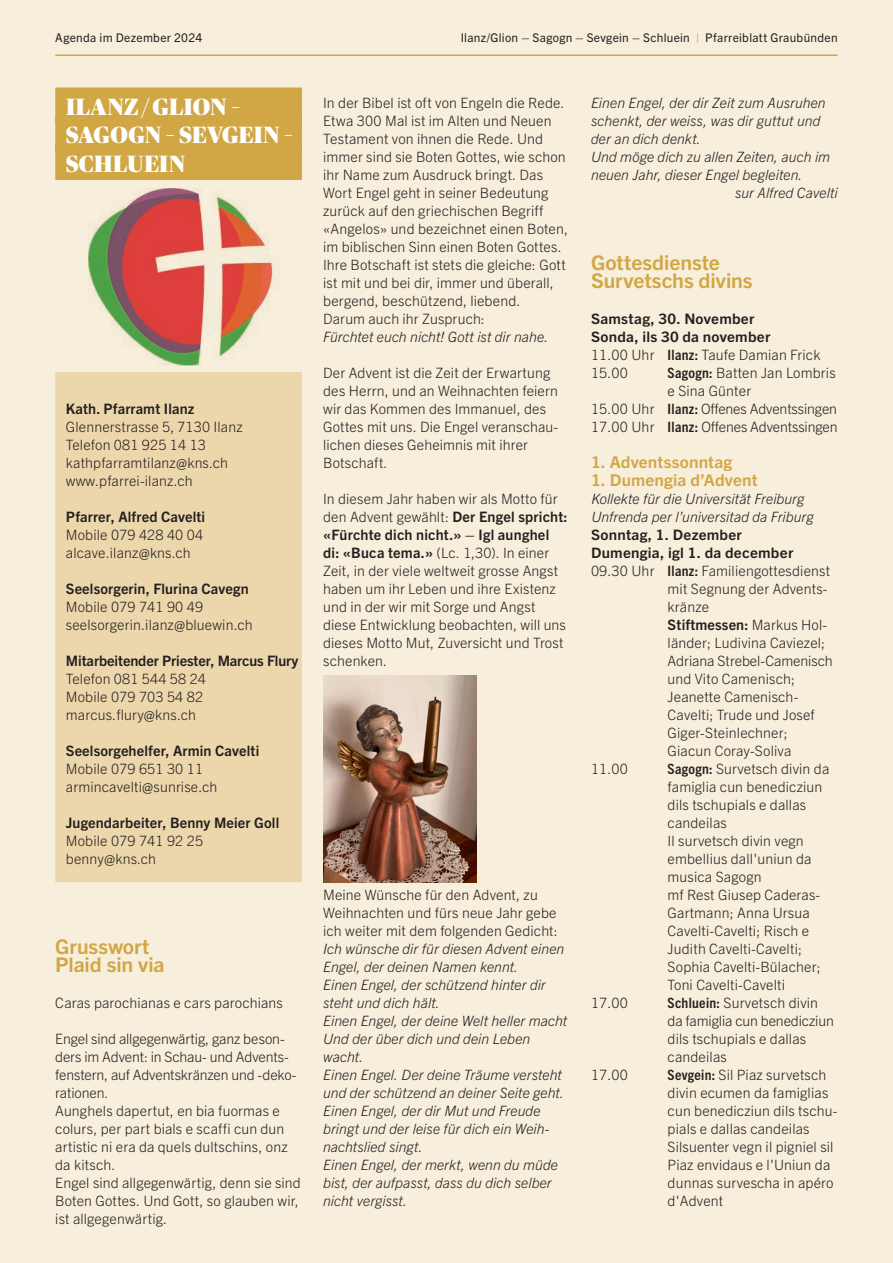
<style>
.page{position:relative;width:893px;height:1263px;background:#f7eedb}
.page>*{position:absolute;margin:0;border:0;box-sizing:border-box;transform-origin:0 0}
.t1{font:900 23.4px/28.2px "Publico Banner";letter-spacing:.02em;color:#fff}
.t2{font:700 20.25px/18px "Trade Gothic Next LT Pro";letter-spacing:-.005em;color:#d1a644;scale:1.05 1}
.t3{font:700 16.35px "Trade Gothic Next LT Pro";letter-spacing:.01em;color:#d1a644;scale:1.05 1}
.t4{font:700 14.4px "Trade Gothic Next LT Pro";letter-spacing:.01em;color:#231f20}
.t5{font:700 14.4px/18px "Trade Gothic Next LT Pro";letter-spacing:.01em;color:#231f20;scale:1.05 1}
.t6{font:300 14.25px/18px "Trade Gothic Next LT Pro";letter-spacing:.01em;color:#231f20}
.t7{font:italic 300 14.25px/18px "Trade Gothic Next LT Pro";letter-spacing:.005em;color:#231f20}
.t8{font:300 14.25px "Trade Gothic Next LT Pro";letter-spacing:-.01em;color:#231f20}
.t9{font:12px "Trade Gothic Next LT Pro";letter-spacing:.025em;color:#231f20}
.s1{color:#d1a644}
.s2{font-weight:700;font-size:14.4px}
.s3{font-weight:700;font-stretch:condensed}
.s4{font-weight:300;font-size:14.25px}
</style>
<div class="page">
<hr style="left:55px;top:55px;width:783px;height:1px;background:#d1a644">
<div style="left:55px;top:88px;width:247px;height:36px;background:#d1a644"></div>
<div style="left:55px;top:116px;width:247px;height:36px;background:#d1a644"></div>
<div style="left:55px;top:144px;width:247px;height:36px;background:#d1a644"></div>
<div style="left:55px;top:372px;width:247px;height:24px;background:#ecd6ab"></div>
<div style="left:55px;top:390px;width:247px;height:24px;background:#ecd6ab"></div>
<div style="left:55px;top:408px;width:247px;height:24px;background:#ecd6ab"></div>
<div style="left:55px;top:426px;width:247px;height:24px;background:#ecd6ab"></div>
<div style="left:55px;top:444px;width:247px;height:24px;background:#ecd6ab"></div>
<div style="left:55px;top:462px;width:247px;height:24px;background:#ecd6ab"></div>
<div style="left:55px;top:480px;width:247px;height:24px;background:#ecd6ab"></div>
<div style="left:55px;top:498px;width:247px;height:24px;background:#ecd6ab"></div>
<div style="left:55px;top:516px;width:247px;height:24px;background:#ecd6ab"></div>
<div style="left:55px;top:534px;width:247px;height:24px;background:#ecd6ab"></div>
<div style="left:55px;top:552px;width:247px;height:24px;background:#ecd6ab"></div>
<div style="left:55px;top:570px;width:247px;height:24px;background:#ecd6ab"></div>
<div style="left:55px;top:588px;width:247px;height:24px;background:#ecd6ab"></div>
<div style="left:55px;top:606px;width:247px;height:24px;background:#ecd6ab"></div>
<div style="left:55px;top:624px;width:247px;height:24px;background:#ecd6ab"></div>
<div style="left:55px;top:642px;width:247px;height:24px;background:#ecd6ab"></div>
<div style="left:55px;top:660px;width:247px;height:24px;background:#ecd6ab"></div>
<div style="left:55px;top:678px;width:247px;height:24px;background:#ecd6ab"></div>
<div style="left:55px;top:696px;width:247px;height:24px;background:#ecd6ab"></div>
<div style="left:55px;top:714px;width:247px;height:24px;background:#ecd6ab"></div>
<div style="left:55px;top:732px;width:247px;height:24px;background:#ecd6ab"></div>
<div style="left:55px;top:750px;width:247px;height:24px;background:#ecd6ab"></div>
<div style="left:55px;top:768px;width:247px;height:24px;background:#ecd6ab"></div>
<div style="left:55px;top:786px;width:247px;height:24px;background:#ecd6ab"></div>
<div style="left:55px;top:804px;width:247px;height:24px;background:#ecd6ab"></div>
<div style="left:55px;top:822px;width:247px;height:24px;background:#ecd6ab"></div>
<div style="left:55px;top:840px;width:247px;height:24px;background:#ecd6ab"></div>
<div style="left:55px;top:858px;width:247px;height:24px;background:#ecd6ab"></div>
<img style="left:88px;top:189px;width:186px;height:176px">
<img style="left:323px;top:675px;width:153px;height:207px">
<p class="t9" style="left:55px;top:30px;width:148px">Agenda im Dezember 2024</p>
<p class="t9" style="left:461px;top:30px;width:379px">Ilanz/Glion – Sagogn – Sevgein – Schluein <span class="s1">|</span> Pfarreiblatt Graubünden</p>
<h1 class="t1" style="left:66px;top:93px;width:229px">ILANZ / GLION –<br>SAGOGN – SEVGEIN –<br>SCHLUEIN</h1>
<p class="t4" style="left:66px;top:399px;width:130px">Kath. Pfarramt Ilanz</p>
<p class="t6" style="left:66px;top:417px;width:178px">Glennerstrasse 5, 7130 Ilanz<br>Telefon 081 925 14 13 kathpfarramtilanz@kns.ch www.pfarrei-ilanz.ch</p>
<p class="t4" style="left:66px;top:507px;width:141px">Pfarrer, Alfred Cavelti</p>
<p class="t6" style="left:66px;top:525px;width:139px">Mobile 079 428 40 04 alcave.ilanz@kns.ch</p>
<p class="t4" style="left:66px;top:579px;width:184px">Seelsorgerin, Flurina Cavegn</p>
<p class="t6" style="left:66px;top:597px;width:188px">Mobile 079 741 90 49 seelsorgerin.ilanz@bluewin.ch</p>
<p class="t4" style="left:66px;top:651px;width:234px">Mitarbeitender Priester, Marcus Flury</p>
<p class="t6" style="left:66px;top:669px;width:142px">Telefon 081 544 58 24<br>Mobile 079 703 54 82 marcus.flury@kns.ch</p>
<p class="t4" style="left:66px;top:741px;width:195px">Seelsorgehelfer, Armin Cavelti</p>
<p class="t6" style="left:66px;top:759px;width:153px">Mobile 079 651 30 11 armincavelti@sunrise.ch</p>
<p class="t4" style="left:66px;top:813px;width:215px">Jugendarbeiter, Benny Meier Goll</p>
<p class="t6" style="left:66px;top:831px;width:139px">Mobile 079 741 92 25 benny@kns.ch</p>
<h2 class="t2" style="left:55px;top:936px;width:106px">Grusswort<br>Plaid sin via</h2>
<p class="t6" style="left:55px;top:993px;width:229px">Caras parochianas e cars parochians</p>
<p class="t6" style="left:55px;top:1029px;width:247px">Engel sind allgegenwärtig, ganz beson&shy;ders im Advent: in Schau- und Advents&shy;fenstern, auf Adventskränzen und -deko&shy;rationen.<br>Aunghels dapertut, en bia fuormas e colurs, per part bials e scaffi cun dun artistic ni era da quels dultschins, onz da kitsch.<br>Engel sind allgegenwärtig, denn sie sind<br>Boten Gottes. Und Gott, so glauben wir, ist allgegenwärtig.</p>
<p class="t6" style="left:323px;top:93px;width:246px">In der Bibel ist oft von Engeln die Rede.<br>Etwa 300 Mal ist im Alten und Neuen Testament von ihnen die Rede. Und immer sind sie Boten Gottes, wie schon ihr Name zum Ausdruck bringt. Das Wort Engel geht in seiner Bedeutung zurück auf den griechischen Begriff «Angelos» und bezeichnet einen Boten, im biblischen Sinn einen Boten Gottes.<br>Ihre Botschaft ist stets die gleiche: Gott ist mit und bei dir, immer und überall, bergend, beschützend, liebend.<br>Darum auch ihr Zuspruch:</p>
<p class="t7" style="left:323px;top:327px;width:227px">Fürchtet euch nicht! Gott ist dir nahe.</p>
<p class="t6" style="left:323px;top:363px;width:237px">Der Advent ist die Zeit der Erwartung des Herrn, und an Weihnachten feiern wir das Kommen des Immanuel, des<br>Gottes mit uns. Die Engel veranschau&shy;lichen dieses Geheimnis mit ihrer<br>Botschaft.</p>
<p class="t6" style="left:323px;top:489px;width:246px">In diesem Jahr haben wir als Motto für den Advent gewählt: <span class="s2">Der Engel spricht:</span></p>
<p class="t4" style="left:323px;top:525px;width:228px">«Fürchte dich nicht.» – Igl aunghel</p>
<p class="t6" style="left:323px;top:543px;width:244px"><span class="s2">di: «Buca tema.»</span> (Lc. 1,30). In einer Zeit, in der viele weltweit grosse Angst haben um ihr Leben und ihre Existenz und in der wir mit Sorge und Angst diese Entwicklung beobachten, will uns dieses Motto Mut, Zuversicht und Trost schenken.</p>
<p class="t6" style="left:323px;top:885px;width:236px">Meine Wünsche für den Advent, zu<br>Weihnachten und fürs neue Jahr gebe ich weiter mit dem folgenden Gedicht:</p>
<p class="t7" style="left:323px;top:939px;width:246px">Ich wünsche dir für diesen Advent einen<br>Engel, der deinen Namen kennt.<br>Einen Engel, der schützend hinter dir steht und dich hält.<br>Einen Engel, der deine Welt heller macht<br>Und der über dich und dein Leben wacht.<br>Einen Engel. Der deine Träume versteht und der schützend an deiner Seite geht.<br>Einen Engel, der dir Mut und Freude bringt und der leise für dich ein Weih&shy;nachtslied singt.<br>Einen Engel, der merkt, wenn du müde bist, der aufpasst, dass du dich selber nicht vergisst.</p>
<p class="t7" style="left:591px;top:93px;width:236px">Einen Engel, der dir Zeit zum Ausruhen</p>
<p class="t7" style="left:591px;top:111px;width:231px">schenkt, der weiss, was dir guttut und</p>
<p class="t7" style="left:591px;top:129px;width:111px">der an dich denkt.</p>
<p class="t7" style="left:591px;top:147px;width:241px">Und möge dich zu allen Zeiten, auch im</p>
<p class="t7" style="left:591px;top:165px;width:213px">neuen Jahr, dieser Engel begleiten.</p>
<p class="t7" style="left:735px;top:183px;width:104px">sur Alfred Cavelti</p>
<h2 class="t2" style="left:591px;top:252px;width:155px">Gottesdienste<br>Survetschs divins</h2>
<p class="t5" style="left:591px;top:309px;width:172px">Samstag, 30. November<br>Sonda, ils 30 da november</p>
<p class="t6" style="left:591px;top:345px;width:231px">11.00 Uhr <span class="s3">Ilanz:</span> Taufe Damian Frick<br>15.00</p>
<p class="t6" style="left:668px;top:363px;width:170px"><span class="s3">Sagogn:</span> Batten Jan Lombris</p>
<p class="t6" style="left:668px;top:381px;width:85px">e Sina Günter</p>
<p class="t8" style="left:591px;top:399px;width:248px">15.00 Uhr <span class="s3">Ilanz:</span> Offenes Adventssingen</p>
<p class="t8" style="left:591px;top:417px;width:248px">17.00 Uhr <span class="s3">Ilanz:</span> Offenes Adventssingen</p>
<p class="t3" style="left:591px;top:451px;width:136px">1. Adventssonntag</p>
<p class="t3" style="left:591px;top:469px;width:160px">1. Dumengia d’Advent</p>
<p class="t7" style="left:591px;top:489px;width:224px">Kollekte für die Universität Freiburg<br>Unfrenda per l’universitad da Friburg</p>
<p class="t5" style="left:591px;top:525px;width:194px">Sonntag, 1. Dezember<br>Dumengia, igl 1. da december</p>
<p class="t6" style="left:668px;top:561px;width:164px;text-indent:-77px">09.30 Uhr <span class="s3">Ilanz:</span> Familiengottesdienst mit Segnung der Advents&shy;kränze</p>
<p class="t4" style="left:668px;top:615px;width:161px">Stiftmessen: <span class="s4">Markus Hol-</span></p>
<p class="t6" style="left:668px;top:633px;width:167px">länder; Ludivina Caviezel;<br>Adriana Strebel-Camenisch und Vito Camenisch;<br>Jeanette Camenisch-<br>Cavelti; Trude und Josef<br>Giger-Steinlechner;<br>Giacun Coray-Soliva</p>
<p class="t6" style="left:591px;top:759px;width:38px">11.00</p>
<p class="t6" style="left:668px;top:759px;width:163px"><span class="s3">Sagogn:</span> Survetsch divin da famiglia cun benedicziun dils tschupials e dallas candeilas<br>Il survetsch divin vegn embellius dall'uniun da musica Sagogn<br>mf Rest Giusep Caderas-<br>Gartmann; Anna Ursua<br>Cavelti-Cavelti; Risch e<br>Judith Cavelti-Cavelti;<br>Sophia Cavelti-Bülacher;<br>Toni Cavelti-Cavelti</p>
<p class="t6" style="left:591px;top:993px;width:38px">17.00</p>
<p class="t6" style="left:668px;top:993px;width:168px"><span class="s3">Schluein:</span> Survetsch divin da famiglia cun benedicziun dils tschupials e dallas candeilas</p>
<p class="t6" style="left:591px;top:1065px;width:38px">17.00</p>
<p class="t6" style="left:668px;top:1065px;width:171px"><span class="s3">Sevgein:</span> Sil Piaz survetsch divin ecumen da famiglias cun benedicziun dils tschu&shy;pials e dallas candeilas<br>Silsuenter vegn il pigniel sil<br>Piaz envidaus e l'Uniun da dunnas survescha in apéro d'Advent</p>
</div>
